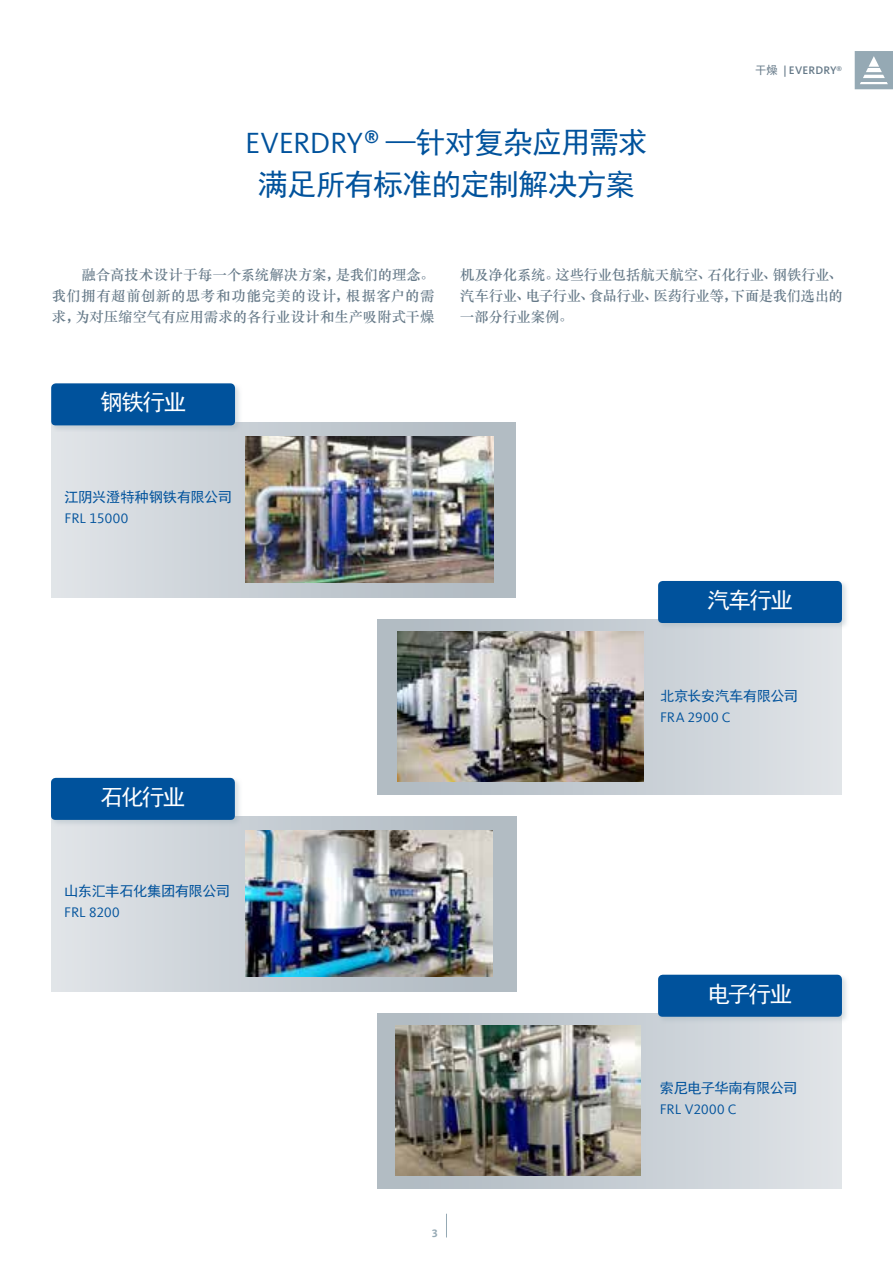
<style>
.page{position:relative;width:893px;height:1263px;background:#fff}
.page>*{position:absolute;margin:0;border:0;box-sizing:border-box;transform-origin:0 0}
.t1{font:30px/42px "Sim Hei";letter-spacing:-.035em;color:#00529c;text-align:center}
.t2{font:22.5px "Sim Hei";letter-spacing:-.065em;color:#fff}
.t3{font:14.25px/21px "ST Zhongsong";letter-spacing:.005em;color:#657988;text-align:justify}
.t4{font:14.25px "Sim Hei";letter-spacing:-.03em;color:#00529c}
.t5{font:14.25px "Kievit Offc Pro";letter-spacing:.005em;color:#00529c}
.t6{font:500 11.25px "Kievit Offc Pro";letter-spacing:.015em;color:#657988}
.t7{font:700 11.25px "Kievit Offc Pro";color:#95a9b4}
.s1{font-family:"Kievit Offc Pro"}
.s2{font-family:"Sim Hei";font-weight:400}
</style>
<div class="page">
<svg style="left:855px;top:51px;width:38px;height:38px"></svg>
<svg style="left:446px;top:1214px;width:1px;height:23px"></svg>
<div style="left:377px;top:619px;width:465px;height:175px;background:linear-gradient(to right,#adb7c0,#dfe3e7)"></div>
<img style="left:397px;top:631px;width:247px;height:151px">
<div style="left:657px;top:580px;width:192px;height:50px;background:#95a9b4;opacity:.34"></div>
<svg style="left:654px;top:580px;width:192px;height:47px;background:#1f66a6"></svg>
<svg style="left:51px;top:422px;width:465px;height:175px;background:#ccd2d8"></svg>
<img style="left:246px;top:437px;width:247px;height:146px">
<div style="left:50px;top:382px;width:192px;height:50px;background:#95a9b4;opacity:.34"></div>
<svg style="left:50px;top:382px;width:189px;height:47px;background:#1c64a5"></svg>
<div style="left:51px;top:816px;width:465px;height:175px;background:linear-gradient(to right,#dde3e8,#a8b2b8)"></div>
<img style="left:245px;top:831px;width:247px;height:145px">
<div style="left:50px;top:777px;width:192px;height:49px;background:#95a9b4;opacity:.34"></div>
<svg style="left:50px;top:777px;width:189px;height:47px;background:#1c64a4"></svg>
<svg style="left:377px;top:1013px;width:465px;height:175px;background:#cdd3d8"></svg>
<div style="left:657px;top:974px;width:192px;height:49px;background:#95a9b4;opacity:.34"></div>
<svg style="left:654px;top:974px;width:192px;height:46px;background:#1b63a5"></svg>
<img style="left:395px;top:1026px;width:245px;height:149px">
<h1 class="t1" style="left:245px;top:122px;width:404px"><span class="s1">EVERDRY</span><sup>®</sup> —针对复杂应用需求满足所有标准的定制解决方案</h1>
<p class="t6" style="left:755px;top:64px;width:88px"><span class="s2">干燥</span> | EVERDRY<sup>®</sup></p>
<p class="t3" style="left:52px;top:264px;width:384px;text-indent:30px">融合高技术设计于每一个系统解决方案，是我们的理念。我们拥有超前创新的思考和功能完美的设计，根据客户的需求，为对压缩空气有应用需求的各行业设计和生产吸附式干燥</p>
<p class="t3" style="left:460px;top:264px;width:384px">机及净化系统。这些行业包括航天航空、石化行业、钢铁行业、汽车行业、电子行业、食品行业、医药行业等，下面是我们选出的一部分行业案例。</p>
<h2 class="t2" style="left:100px;top:391px;width:88px">钢铁行业</h2>
<p class="t4" style="left:65px;top:490px;width:169px">江阴兴澄特种钢铁有限公司</p>
<p class="t5" style="left:65px;top:510px;width:65px">FRL 15000</p>
<h2 class="t2" style="left:100px;top:785px;width:86px">石化行业</h2>
<p class="t4" style="left:64px;top:883px;width:167px">山东汇丰石化集团有限公司</p>
<p class="t5" style="left:64px;top:903px;width:57px">FRL 8200</p>
<p class="t7" style="left:432px;top:1227px;width:8px">3</p>
<h2 class="t2" style="left:707px;top:589px;width:87px">汽车行业</h2>
<p class="t4" style="left:660px;top:689px;width:140px">北京长安汽车有限公司</p>
<p class="t5" style="left:660px;top:709px;width:72px">FRA 2900 C</p>
<h2 class="t2" style="left:708px;top:982px;width:86px">电子行业</h2>
<p class="t4" style="left:660px;top:1080px;width:139px">索尼电子华南有限公司</p>
<p class="t5" style="left:660px;top:1100px;width:78px">FRL V2000 C</p>
</div>
